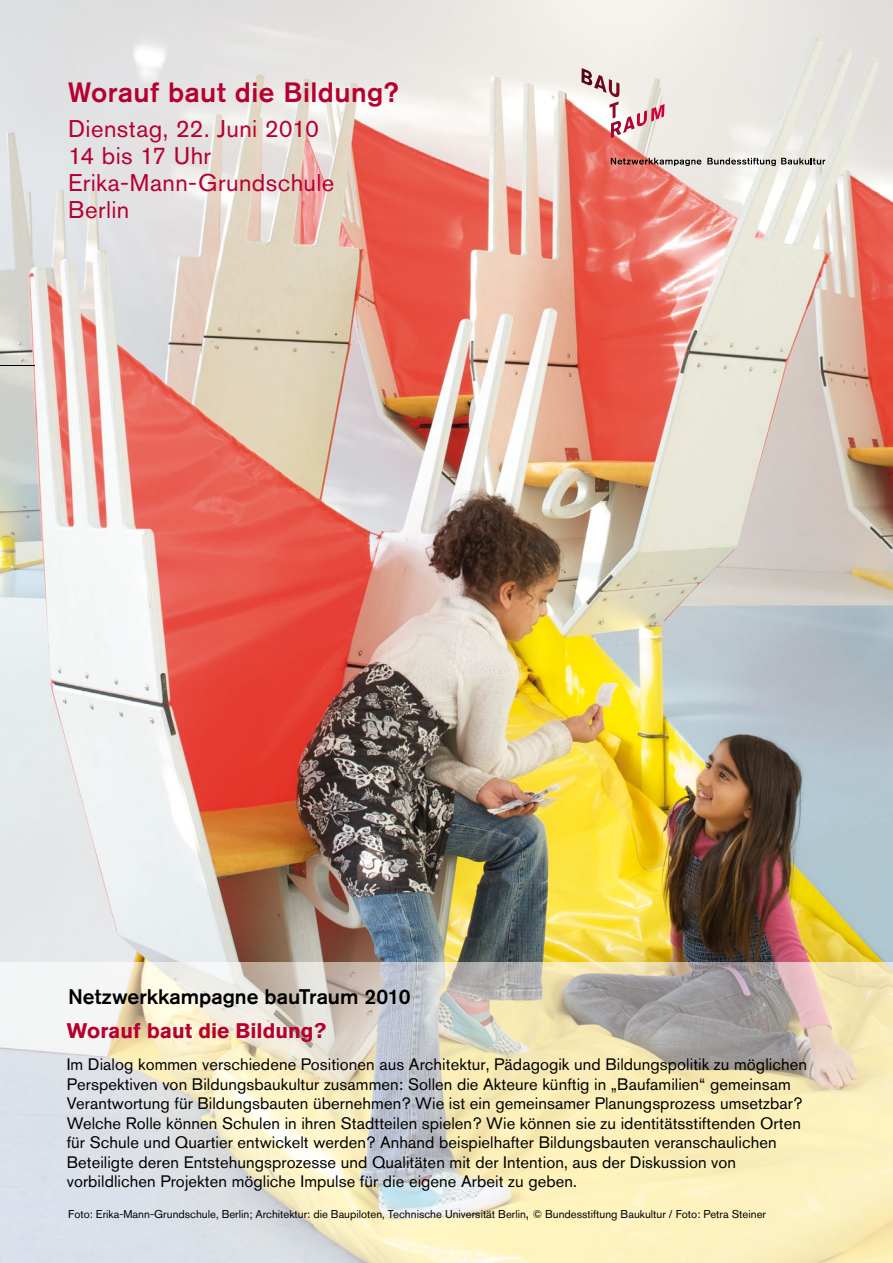
<style>
.page{position:relative;width:893px;height:1263px;background:#fff}
.page>*{position:absolute;margin:0;border:0;box-sizing:border-box;transform-origin:0 0}
.t1{font:500 27.75px "Akzidenz Grotesk BQ";letter-spacing:.015em;color:#b50030}
.t2{font:24px/27px "Akzidenz Grotesk BQ";letter-spacing:.02em;color:#b50030}
.t3{font:500 21px "Akzidenz Grotesk BQ";color:#000}
.t4{font:700 21px "Akzidenz Grotesk BQ";color:#b50030}
.t5{font:16.5px/19.5px "Akzidenz Grotesk BQ";letter-spacing:.005em;color:#000}
.t6{font:11.25px "Akzidenz Grotesk BQ";color:#000}
.s1{font-size:13.5px}
</style>
<div class="page">
<img style="left:0;top:0;width:893px;height:1263px">
<hr style="left:0;top:366px;width:34px;height:1px;background:#000">
<svg style="left:611px;top:158px;width:90px;height:8px"></svg>
<svg style="left:707px;top:158px;width:118px;height:8px"></svg>
<svg style="left:581px;top:68px;width:84px;height:70px"></svg>
<h1 class="t1" style="left:68px;top:75px;width:332px">Worauf baut die Bildung?</h1>
<h2 class="t2" style="left:68px;top:115px;width:268px">Dienstag, 22. Juni 2010<br>14 bis 17 Uhr<br>Erika-Mann-Grundschule<br>Berlin</h2>
<p class="t3" style="left:68px;top:984px;width:344px">Netzwerkkampagne bauTraum 2010</p>
<p class="t4" style="left:67px;top:1018px;width:261px">Worauf baut die Bildung?</p>
<p class="t5" style="left:67px;top:1054px;width:742px">Im Dialog kommen verschiedene Positionen aus Architektur, Pädagogik und Bildungspolitik zu möglichen Perspektiven von Bildungsbaukultur zusammen: Sollen die Akteure künftig in „Baufamilien“ gemeinsam Verantwortung für Bildungsbauten übernehmen? Wie ist ein gemeinsamer Planungsprozess umsetzbar?<br>Welche Rolle können Schulen in ihren Stadtteilen spielen? Wie können sie zu identitätsstiftenden Orten für Schule und Quartier entwickelt werden? Anhand beispielhafter Bildungsbauten veranschaulichen Beteiligte deren Entstehungsprozesse und Qualitäten mit der Intention, aus der Diskussion von vorbildlichen Projekten mögliche Impulse für die eigene Arbeit zu geben.</p>
<p class="t6" style="left:68px;top:1207px;width:699px">Foto: Erika-Mann-Grundschule, Berlin; Architektur: die Baupiloten, Technische Universität Berlin<span class="s1">,</span> © Bundesstiftung Baukultur / Foto: Petra Steiner</p>
</div>
